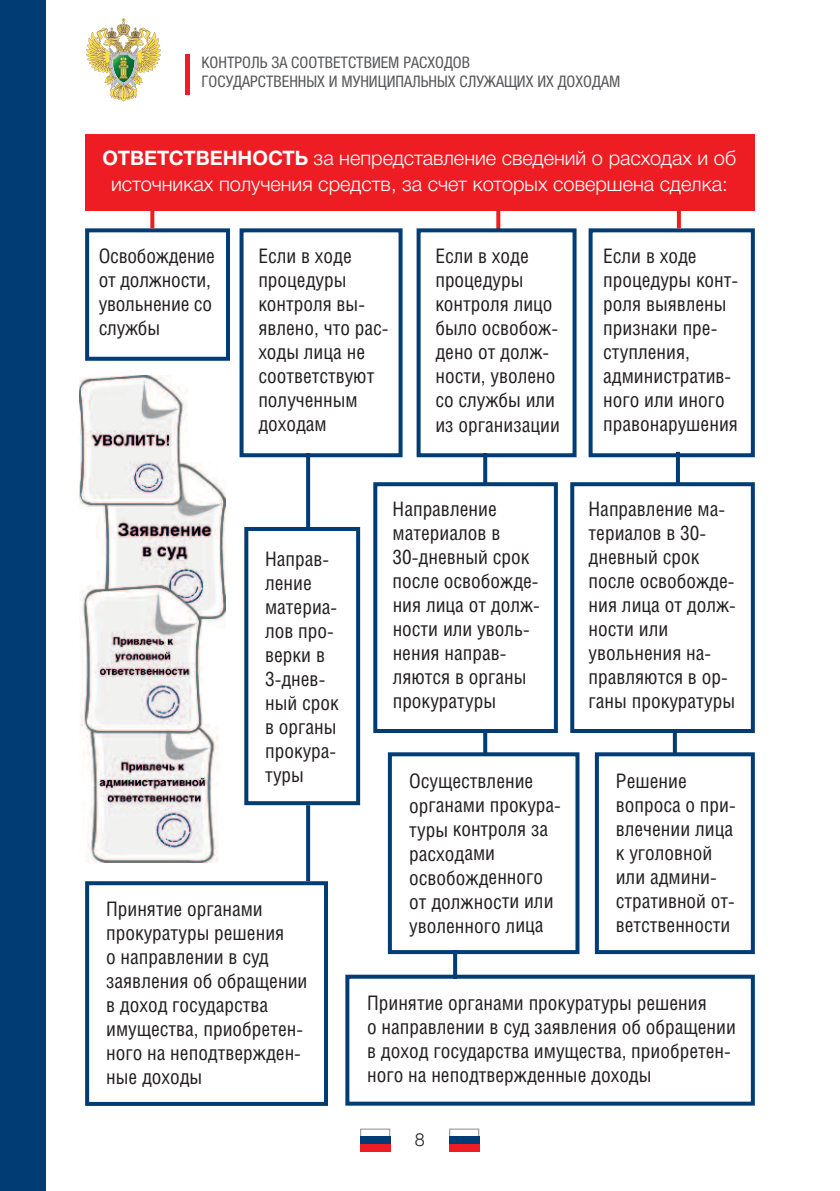
<style>
.page{position:relative;width:840px;height:1191px;background:#fff}
.page>*{position:absolute;margin:0;border:0;box-sizing:border-box;transform-origin:0 0}
.t1{font:20px/24px "Helios Cond";color:#231f20}
.t2{font:20px/26.4px "Helvetica 4 Light";color:#fff;text-align:center}
.t3{font:18px "Helvetica 4 Light";color:#231f20}
.t4{font:condensed 16px/19.2px "Helvetica Neue LTCYR";color:#57585a}
.s1{font-family:"Helvetica 7 Bold"}
</style>
<div class="page">
<img style="left:79px;top:376px;width:147px;height:486px">
<svg style="left:496px;top:211px;width:4px;height:17px"></svg>
<svg style="left:86px;top:18px;width:75px;height:83px"></svg>
<div style="left:185px;top:54px;width:5px;height:41px;background:#ee1d23"></div>
<div style="left:0;top:0;width:45px;height:1191px;background:#013c74"></div>
<div style="left:360px;top:1128px;width:30px;height:23px;border:1px solid #8a8c8f"></div>
<div style="left:360px;top:1136px;width:30px;height:7px;background:#013c74"></div>
<div style="left:360px;top:1143px;width:30px;height:8px;background:#ee1d23"></div>
<div style="left:449px;top:1128px;width:30px;height:23px;border:1px solid #8a8c8f"></div>
<div style="left:449px;top:1136px;width:30px;height:7px;background:#013c74"></div>
<div style="left:449px;top:1143px;width:30px;height:8px;background:#ee1d23"></div>
<div style="left:85px;top:135px;width:669px;height:76px;background:#ee1d23"></div>
<div style="left:85px;top:228px;width:145px;height:133px;border:4px solid #013c74"></div>
<div style="left:244px;top:527px;width:116px;height:278px;border:4px solid #013c74"></div>
<div style="left:588px;top:228px;width:166px;height:229px;border:4px solid #013c74"></div>
<hr style="left:150px;top:197px;width:4px;height:31px;background:#ee1d23">
<svg style="left:675px;top:452px;width:4px;height:30px"></svg>
<svg style="left:483px;top:457px;width:4px;height:25px"></svg>
<svg style="left:306px;top:457px;width:4px;height:71px"></svg>
<svg style="left:672px;top:733px;width:4px;height:19px"></svg>
<svg style="left:483px;top:733px;width:4px;height:19px"></svg>
<svg style="left:453px;top:954px;width:4px;height:20px"></svg>
<svg style="left:306px;top:805px;width:4px;height:76px"></svg>
<hr style="left:676px;top:197px;width:4px;height:31px;background:#ee1d23">
<div style="left:416px;top:228px;width:160px;height:229px;border:4px solid #013c74"></div>
<div style="left:373px;top:482px;width:184px;height:251px;border:4px solid #013c74"></div>
<div style="left:570px;top:482px;width:184px;height:251px;border:4px solid #013c74"></div>
<div style="left:85px;top:881px;width:243px;height:225px;border:4px solid #013c74"></div>
<div style="left:387px;top:752px;width:192px;height:202px;border:4px solid #013c74"></div>
<div style="left:345px;top:974px;width:409px;height:131px;border:4px solid #013c74"></div>
<div style="left:594px;top:752px;width:160px;height:202px;border:4px solid #013c74"></div>
<div style="left:239px;top:228px;width:163px;height:229px;border:4px solid #013c74"></div>
<p class="t4" style="left:201px;top:54px;width:420px">КОНТРОЛЬ ЗА СООТВЕТСТВИЕМ РАСХОДОВ<br>ГОСУДАРСТВЕННЫХ И МУНИЦИПАЛЬНЫХ СЛУЖАЩИХ ИХ ДОХОДАМ</p>
<p class="t2" style="left:102px;top:146px;width:634px"><span class="s1">ОТВЕТСТВЕННОСТЬ</span> за непредставление сведений о расходах и об источниках получения средств, за счет которых совершена сделка:</p>
<p class="t1" style="left:99px;top:245px;width:118px">Освобождение от должности, увольнение со службы</p>
<p class="t1" style="left:258px;top:245px;width:132px">Если в ходе процедуры контроля вы&shy;явлено, что рас&shy;ходы лица не соответствуют полученным доходам</p>
<p class="t1" style="left:603px;top:245px;width:136px">Если в ходе процедуры конт&shy;роля выявлены признаки пре&shy;ступления, административ&shy;ного или иного правонарушения</p>
<p class="t1" style="left:435px;top:245px;width:126px">Если в ходе процедуры контроля лицо было освобож&shy;дено от долж&shy;ности, уволено со службы или из организации</p>
<p class="t1" style="left:265px;top:548px;width:75px">Направ&shy;ление материа&shy;лов про&shy;верки в<br>3-днев&shy;ный срок в органы прокура&shy;туры</p>
<p class="t1" style="left:106px;top:898px;width:203px">Принятие органами прокуратуры решения<br>о направлении в суд заявления об обращении в доход государства имущества, приобретен&shy;ного на неподтвержден&shy;ные доходы</p>
<p class="t1" style="left:392px;top:498px;width:149px">Направление материалов в<br>30-дневный срок после освобожде&shy;ния лица от долж&shy;ности или уволь&shy;нения направ&shy;ляются в органы прокуратуры</p>
<p class="t1" style="left:588px;top:498px;width:149px">Направление ма&shy;териалов в 30- дневный срок после освобожде&shy;ния лица от долж&shy;ности или увольнения на&shy;правляются в ор&shy;ганы прокуратуры</p>
<p class="t1" style="left:409px;top:771px;width:153px">Осуществление органами прокура&shy;туры контроля за расходами освобожденного от должности или уволенного лица</p>
<p class="t1" style="left:615px;top:771px;width:121px">Решение вопроса о при&shy;влечении лица к уголовной или админи&shy;стративной от&shy;ветственности</p>
<p class="t1" style="left:367px;top:993px;width:370px">Принятие органами прокуратуры решения<br>о направлении в суд заявления об обращении в доход государства имущества, приобретен&shy;ного на неподтвержденные доходы</p>
<p class="t3" style="left:415px;top:1132px;width:12px">8</p>
</div>
